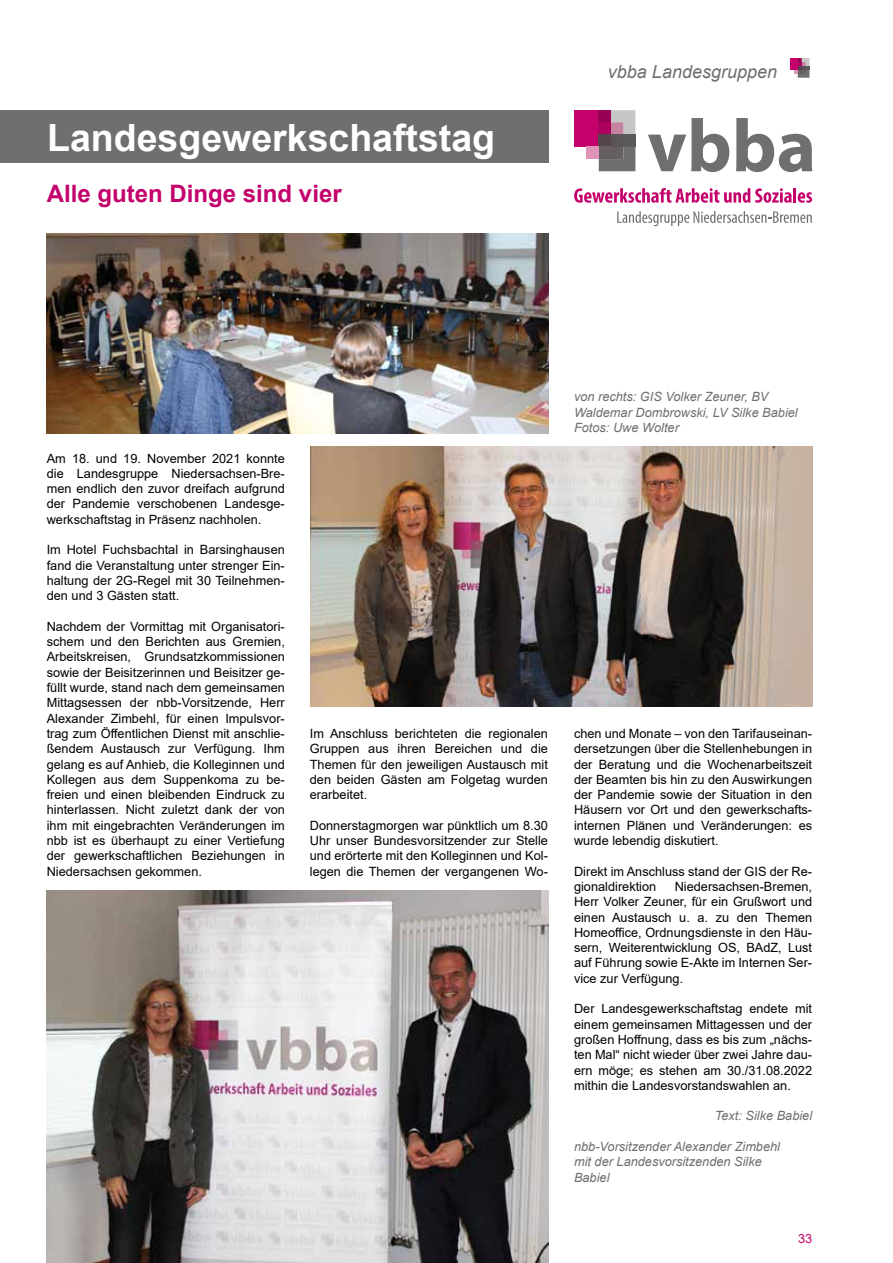
<style>
.page{position:relative;width:893px;height:1263px;background:#fff}
.page>*{position:absolute;margin:0;border:0;box-sizing:border-box;transform-origin:0 0}
.t1{font:700 37.5px "Arial";color:#fff}
.t2{font:700 24px "Arial";color:#c3006b}
.t3{font:italic 18px "Arial";color:#706f6f}
.t4{font:12.75px/15.3px "Arial";color:#000;text-align:justify}
.t5{font:italic 12.75px/15.3px "Arial";color:#706f6f}
.t6{font:12.75px "Arial";color:#c3006b}
</style>
<div class="page">
<div style="left:790px;top:58px;width:8px;height:12px;background:#c3006b"></div>
<svg style="left:794px;top:58px;width:15px;height:20px"></svg>
<svg style="left:617px;top:211px;width:195px;height:15px"></svg>
<div style="left:574px;top:110px;width:25px;height:37px;background:#c3006b"></div>
<div style="left:599px;top:110px;width:12px;height:12px;background:#980053"></div>
<div style="left:599px;top:122px;width:12px;height:13px;background:#ae005f"></div>
<div style="left:599px;top:135px;width:12px;height:12px;background:#55454c"></div>
<svg style="left:611px;top:110px;width:24px;height:25px"></svg>
<div style="left:611px;top:135px;width:12px;height:12px;background:#5b5356"></div>
<div style="left:623px;top:135px;width:12px;height:12px;background:#5a5a59"></div>
<svg style="left:599px;top:147px;width:36px;height:24px"></svg>
<div style="left:586px;top:147px;width:13px;height:12px;background:#e094b7"></div>
<svg style="left:648px;top:118px;width:81px;height:54px"></svg>
<svg style="left:736px;top:118px;width:76px;height:54px"></svg>
<svg style="left:574px;top:188px;width:218px;height:15px"></svg>
<hr style="left:793px;top:188px;width:3px;height:15px;background:#c3006b">
<svg style="left:798px;top:192px;width:14px;height:11px"></svg>
<div style="left:0;top:110px;width:549px;height:53px;background:#706f6f"></div>
<img style="left:47px;top:234px;width:501px;height:199px">
<img style="left:47px;top:891px;width:502px;height:372px">
<img style="left:310px;top:446px;width:502px;height:261px">
<h1 class="t1" style="left:47px;top:111px;width:450px">Landesgewerkschaftstag</h1>
<h2 class="t2" style="left:47px;top:177px;width:296px">Alle guten Dinge sind vier</h2>
<h3 class="t3" style="left:608px;top:60px;width:171px">vbba Landesgruppen</h3>
<p class="t4" style="left:47px;top:450px;width:240px">Am 18. und 19. November 2021 konnte die Landesgruppe Niedersachsen-Bre&shy;men endlich den zuvor dreifach aufgrund der Pandemie verschobenen Landesge&shy;werkschaftstag in Präsenz nachholen.</p>
<p class="t4" style="left:47px;top:542px;width:240px">Im Hotel Fuchsbachtal in Barsinghausen fand die Veranstaltung unter strenger Ein&shy;haltung der 2G-Regel mit 30 Teilnehmen&shy;den und 3 Gästen statt.</p>
<p class="t4" style="left:47px;top:619px;width:240px">Nachdem der Vormittag mit Organisatori&shy;schem und den Berichten aus Gremien, Arbeitskreisen, Grundsatzkommissionen sowie der Beisitzerinnen und Beisitzer ge&shy;füllt wurde, stand nach dem gemeinsamen Mittagsessen der nbb-Vorsitzende, Herr Alexander Zimbehl, für einen Impulsvor&shy;trag zum Öffentlichen Dienst mit anschlie&shy;ßendem Austausch zur Verfügung. Ihm gelang es auf Anhieb, die Kolleginnen und Kollegen aus dem Suppenkoma zu be&shy;freien und einen bleibenden Eindruck zu hinterlassen. Nicht zuletzt dank der von ihm mit eingebrachten Veränderungen im nbb ist es überhaupt zu einer Vertiefung der gewerkschaftlichen Beziehungen in Niedersachsen gekommen.</p>
<p class="t4" style="left:310px;top:726px;width:240px">Im Anschluss berichteten die regionalen Gruppen aus ihren Bereichen und die Themen für den jeweiligen Austausch mit den beiden Gästen am Folgetag wurden erarbeitet.</p>
<p class="t4" style="left:310px;top:817px;width:240px">Donnerstagmorgen war pünktlich um 8.30<br>Uhr unser Bundesvorsitzender zur Stelle und erörterte mit den Kolleginnen und Kol&shy;legen die Themen der vergangenen Wo-</p>
<p class="t5" style="left:574px;top:389px;width:225px">von rechts: GIS Volker Zeuner, BV<br>Waldemar Dombrowski, LV Silke Babiel<br>Fotos: Uwe Wolter</p>
<p class="t4" style="left:574px;top:726px;width:240px">chen und Monate – von den Tarifauseinan&shy;dersetzungen über die Stellenhebungen in der Beratung und die Wochenarbeitszeit der Beamten bis hin zu den Auswirkungen der Pandemie sowie der Situation in den Häusern vor Ort und den gewerkschafts&shy;internen Plänen und Veränderungen: es wurde lebendig diskutiert.</p>
<p class="t4" style="left:574px;top:863px;width:240px">Direkt im Anschluss stand der GIS der Re&shy;gionaldirektion</p>
<p class="t4" style="left:574px;top:879px;width:240px;text-indent:101px">Niedersachsen-Bremen, Herr Volker Zeuner, für ein Grußwort und einen Austausch u. a. zu den Themen Homeoffice, Ordnungsdienste in den Häu&shy;sern, Weiterentwicklung OS, BAdZ, Lust auf Führung sowie E-Akte im Internen Ser&shy;vice zur Verfügung.</p>
<p class="t4" style="left:574px;top:1001px;width:240px">Der Landesgewerkschaftstag endete mit einem gemeinsamen Mittagessen und der großen Hoffnung, dass es bis zum „nächs&shy;ten Mal“ nicht wieder über zwei Jahre dau&shy;ern möge; es stehen am 30./31.08.2022 mithin die Landesvorstandswahlen an.</p>
<p class="t5" style="left:715px;top:1108px;width:99px">Text: Silke Babiel</p>
<p class="t5" style="left:574px;top:1139px;width:207px">nbb-Vorsitzender Alexander Zimbehl mit der Landesvorsitzenden Silke<br>Babiel</p>
<p class="t6" style="left:798px;top:1229px;width:16px">33</p>
</div>
